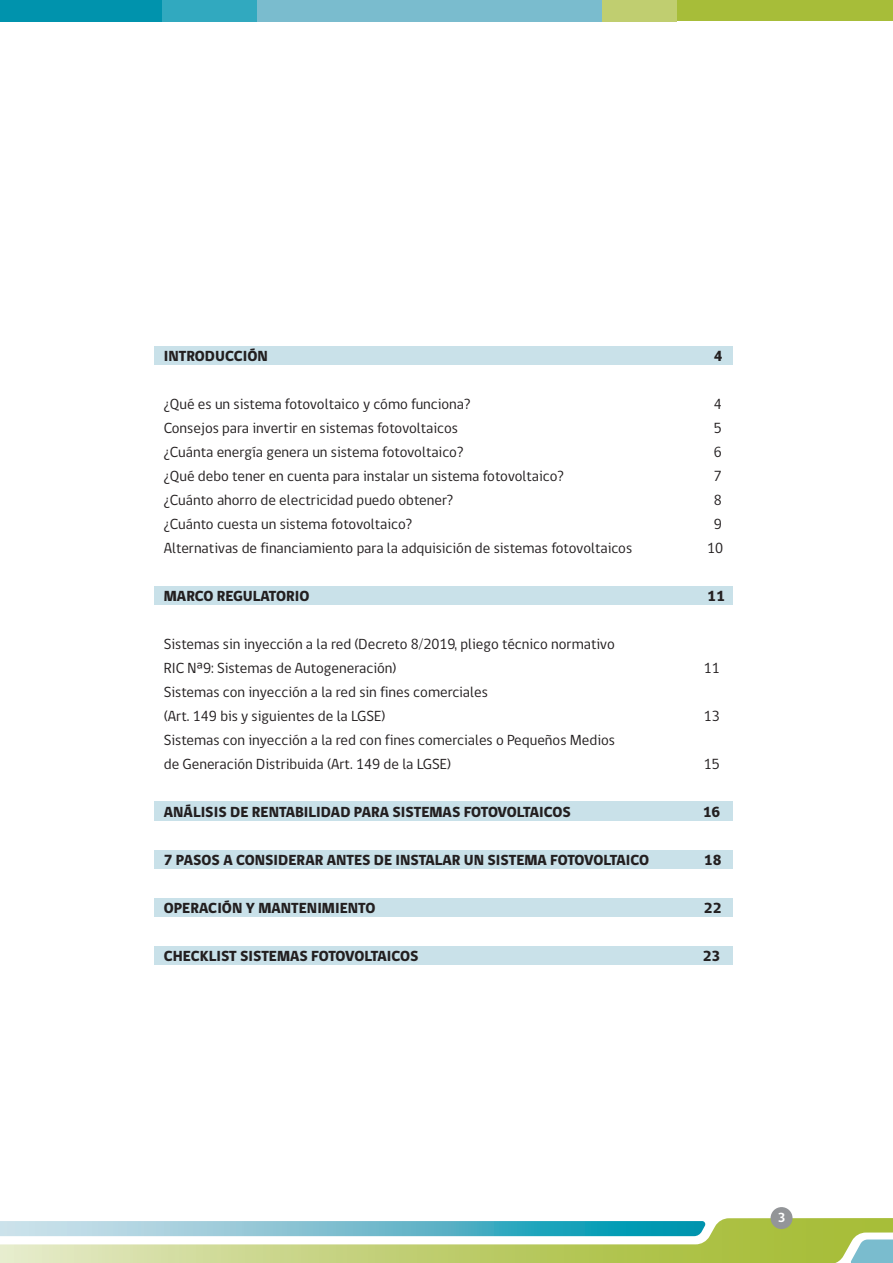
<style>
.page{position:relative;width:893px;height:1263px;background:#fff}
.page>*{position:absolute;margin:0;border:0;box-sizing:border-box;transform-origin:0 0}
.t1{font:15px/24px "gob CL";color:#231f20}
.t2{font:800 15px "gob CL";color:#231f20}
.t3{font:700 13.5px "gob CL";color:#fff}
</style>
<div class="page">
<div style="left:0;top:0;width:162px;height:21px;background:#0093ad"></div>
<div style="left:677px;top:0;width:216px;height:21px;background:#a7bd39"></div>
<div style="left:256px;top:0;width:346px;height:21px;background:#7abcce"></div>
<div style="left:162px;top:0;width:94px;height:21px;background:#31a9bf"></div>
<div style="left:602px;top:0;width:75px;height:21px;background:#c0ce70"></div>
<svg style="left:0;top:1218px;width:893px;height:45px"></svg>
<div style="left:771px;top:1207px;width:21px;height:22px;background:#939598;border-radius:50%"></div>
<div style="left:154px;top:586px;width:579px;height:19px;background:#c9e1e9"></div>
<div style="left:154px;top:801px;width:579px;height:20px;background:#c9e1e9"></div>
<div style="left:154px;top:850px;width:579px;height:19px;background:#c9e1e9"></div>
<div style="left:154px;top:898px;width:579px;height:19px;background:#c9e1e9"></div>
<div style="left:154px;top:946px;width:579px;height:19px;background:#c9e1e9"></div>
<div style="left:154px;top:346px;width:579px;height:19px;background:#c9e1e9"></div>
<p class="t2" style="left:164px;top:345px;width:106px">INTRODUCCIÓN</p>
<p class="t2" style="left:714px;top:345px;width:10px">4</p>
<p class="t1" style="left:164px;top:392px;width:308px">¿Qué es un sistema fotovoltaico y cómo funciona?</p>
<p class="t1" style="left:714px;top:392px;width:10px">4</p>
<p class="t1" style="left:164px;top:416px;width:296px">Consejos para invertir en sistemas fotovoltaicos</p>
<p class="t1" style="left:714px;top:416px;width:10px">5</p>
<p class="t1" style="left:164px;top:440px;width:301px">¿Cuánta energía genera un sistema fotovoltaico?</p>
<p class="t1" style="left:714px;top:440px;width:10px">6</p>
<p class="t1" style="left:164px;top:464px;width:402px">¿Qué debo tener en cuenta para instalar un sistema fotovoltaico?</p>
<p class="t1" style="left:714px;top:464px;width:10px">7</p>
<p class="t1" style="left:164px;top:488px;width:291px">¿Cuánto ahorro de electricidad puedo obtener?</p>
<p class="t1" style="left:714px;top:488px;width:10px">8</p>
<p class="t1" style="left:164px;top:512px;width:250px">¿Cuánto cuesta un sistema fotovoltaico?</p>
<p class="t1" style="left:714px;top:512px;width:10px">9</p>
<p class="t1" style="left:164px;top:536px;width:470px">Alternativas de financiamiento para la adquisición de sistemas fotovoltaicos</p>
<p class="t1" style="left:707px;top:536px;width:18px">10</p>
<p class="t2" style="left:164px;top:585px;width:147px">MARCO REGULATORIO</p>
<p class="t2" style="left:707px;top:585px;width:19px">11</p>
<p class="t1" style="left:164px;top:632px;width:453px">Sistemas sin inyección a la red (Decreto 8/2019, pliego técnico normativo<br>RIC Nª9: Sistemas de Autogeneración)</p>
<p class="t1" style="left:704px;top:656px;width:18px">11</p>
<p class="t1" style="left:164px;top:680px;width:326px">Sistemas con inyección a la red sin fines comerciales (Art. 149 bis y siguientes de la LGSE)</p>
<p class="t1" style="left:164px;top:728px;width:453px">Sistemas con inyección a la red con fines comerciales o Pequeños Medios de Generación Distribuida (Art. 149 de la LGSE)</p>
<p class="t1" style="left:704px;top:704px;width:18px">13</p>
<p class="t1" style="left:704px;top:752px;width:18px">15</p>
<p class="t2" style="left:164px;top:801px;width:409px">ANÁLISIS DE RENTABILIDAD PARA SISTEMAS FOTOVOLTAICOS</p>
<p class="t2" style="left:703px;top:801px;width:19px">16</p>
<p class="t2" style="left:164px;top:849px;width:487px">7 PASOS A CONSIDERAR ANTES DE INSTALAR UN SISTEMA FOTOVOLTAICO</p>
<p class="t2" style="left:704px;top:849px;width:19px">18</p>
<p class="t2" style="left:164px;top:897px;width:213px">OPERACIÓN Y MANTENIMIENTO</p>
<p class="t2" style="left:704px;top:897px;width:19px">22</p>
<p class="t2" style="left:164px;top:945px;width:256px">CHECKLIST SISTEMAS FOTOVOLTAICOS</p>
<p class="t2" style="left:703px;top:945px;width:19px">23</p>
<p class="t3" style="left:778px;top:1208px;width:9px">3</p>
</div>
